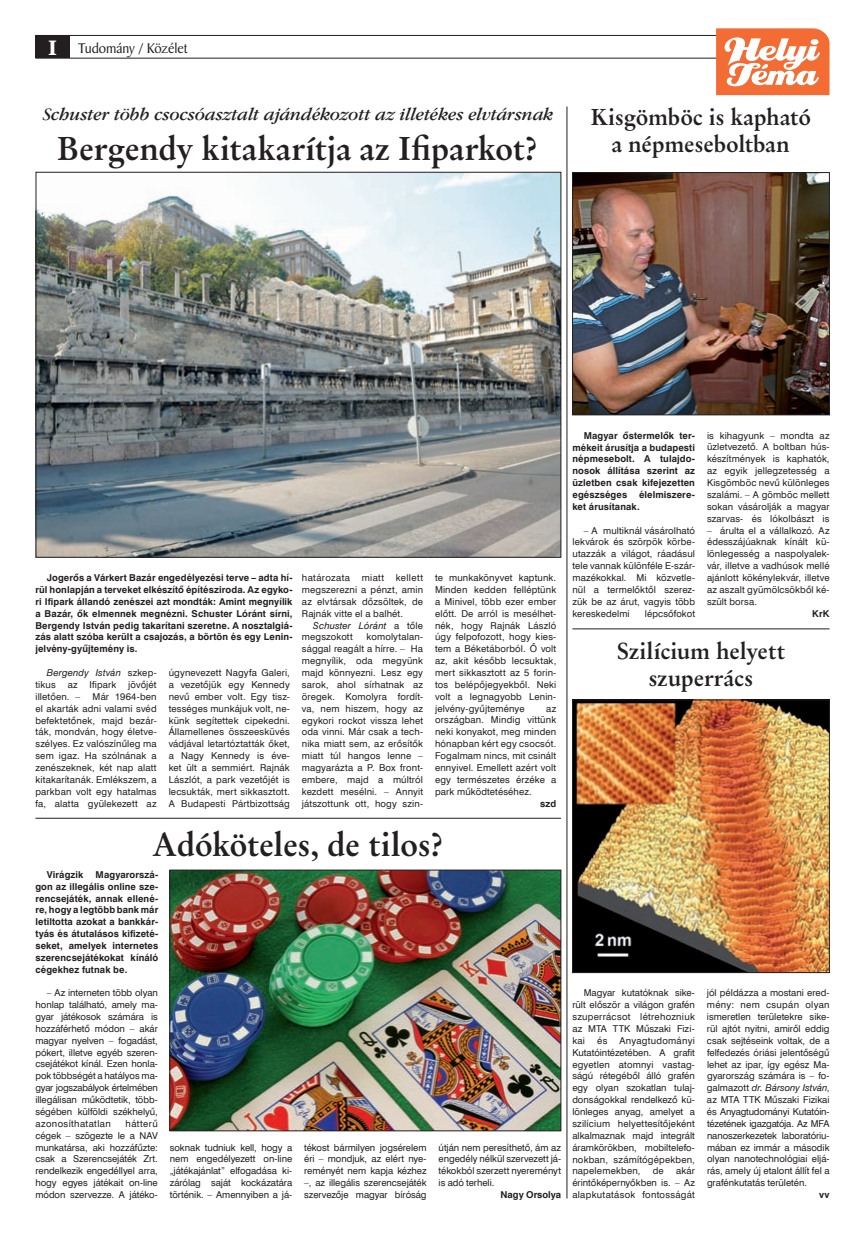
<style>
.page{position:relative;width:865px;height:1234px;background:#fff}
.page>*{position:absolute;margin:0;border:0;box-sizing:border-box;transform-origin:0 0}
.t1{font:33px "Original Garamond HU Bold";letter-spacing:-.01em;color:#231f20}
.t2{font:23px/27.6px "Original Garamond HU Bold";letter-spacing:-.005em;color:#231f20;text-align:center}
.t3{font:italic 18px "Garamond Bk HU Book";letter-spacing:-.005em;color:#231f20}
.t4{font:15px "Baker Signet HU Normal";letter-spacing:-.005em;color:#231f20}
.t5{font:9.5px/11.9px "Swiss 721 BT";letter-spacing:.01em;color:#231f20;text-align:justify}
.t6{font:9.5px/11.9px "Swiss 721 HU Bold";letter-spacing:.01em;color:#231f20;text-align:justify}
.t7{font:700 9.5px "Swiss 721 BT";letter-spacing:-.005em;color:#231f20}
.s1{font-family:"News 701 HU Bold";font-size:20px;color:#fff}
.s2{font-style:italic}
</style>
<div class="page">
<img style="left:172px;top:871px;width:387px;height:257px">
<div style="left:170px;top:869px;width:391px;height:261px;border:1px solid #231f20"></div>
<img style="left:38px;top:174px;width:521px;height:381px">
<img style="left:574px;top:701px;width:253px;height:269px">
<div style="left:572px;top:699px;width:257px;height:273px;border:1px solid #231f20"></div>
<img style="left:574px;top:174px;width:253px;height:239px">
<div style="left:572px;top:172px;width:257px;height:243px;border:1px solid #231f20"></div>
<div style="left:35px;top:35px;width:34px;height:23px;background:#231f20"></div>
<hr style="left:35px;top:35px;width:784px;height:1px;background:#231f20">
<hr style="left:35px;top:58px;width:784px;height:1px;background:#231f20">
<svg style="left:716px;top:28px;width:113px;height:67px"></svg>
<hr style="left:566px;top:106px;width:1px;height:1092px;background:#231f20">
<hr style="left:35px;top:817px;width:526px;height:1px;background:#231f20">
<hr style="left:572px;top:628px;width:257px;height:1px;background:#231f20">
<h3 class="t4" style="left:48px;top:39px;width:141px"><span class="s1">I</span> Tudomány / Közélet</h3>
<h3 class="t3" style="left:43px;top:104px;width:512px">Schuster több csocsóasztalt ajándékozott az illetékes elvtársnak</h3>
<h1 class="t1" style="left:57px;top:128px;width:483px">Bergendy kitakarítja az Ifiparkot?</h1>
<h2 class="t2" style="left:590px;top:103px;width:222px">Kisgömböc is kapható a népmeseboltban</h2>
<p class="t6" style="left:35px;top:571px;width:259px;text-indent:11px">Jogerôs a Várkert Bazár engedélyezési terve – adta hí&shy;rül honlapján a terveket elkészítô építésziroda. Az egyko&shy;ri Ifipark állandó zenészei azt mondták: Amint megnyílik a Bazár, ôk elmennek megnézni. Schuster Lóránt sírni, Bergendy István pedig takarítani szeretne. A nosztalgiá&shy;zás alatt szóba került a csajozás, a börtön és egy Lenin&shy;jelvény-gyûjtemény is.</p>
<p class="t5" style="left:35px;top:666px;width:123px;text-indent:11px"><span class="s2">Bergendy István</span> szkep&shy;tikus az Ifipark jövôjét illetôen. –</p>
<p class="t5" style="left:35px;top:690px;width:123px;text-indent:57px">Már 1964-ben el akarták adni valami svéd befektetônek, majd bezár&shy;ták, mondván, hogy életve&shy;szélyes. Ez valószínûleg ma sem igaz. Ha szólnának a zenészeknek, két nap alatt kitakarítanák. Emlékszem, a parkban volt egy hatalmas fa, alatta gyülekezett az</p>
<p class="t5" style="left:169px;top:666px;width:123px">úgynevezett Nagyfa Galeri, a vezetôjük egy Kennedy nevû ember volt. Egy tisz&shy;tességes munkájuk volt, ne&shy;künk segítettek cipekedni.<br>Államellenes összeesküvés vádjával letartóztatták ôket, a Nagy Kennedy is éve&shy;ket ült a semmiért. Rajnák Lászlót, a park vezetôjét is lecsukták, mert sikkasztott.<br>A Budapesti Pártbizottság</p>
<p class="t5" style="left:302px;top:571px;width:123px">határozata miatt kellett megszerezni a pénzt, amin az elvtársak dôzsöltek, de Rajnák vitte el a balhét.</p>
<p class="t5" style="left:302px;top:619px;width:123px;text-indent:11px"><span class="s2">Schuster Lóránt</span> a tôle megszokott</p>
<p class="t5" style="left:302px;top:631px;width:123px;text-indent:65px">komolytalan&shy;sággal reagált a hírre. – Ha megnyílik, oda megyünk majd könnyezni. Lesz egy sarok, ahol sírhatnak az öregek. Komolyra fordít&shy;va, nem hiszem, hogy az egykori rockot vissza lehet oda vinni. Már csak a tech&shy;nika miatt sem, az erôsítôk miatt túl hangos lenne – magyarázta a P. Box front&shy;embere, majd a múltról kezdett mesélni. – Annyit játszottunk ott, hogy szin-</p>
<p class="t5" style="left:435px;top:571px;width:123px">te munkakönyvet kaptunk.<br>Minden kedden felléptünk a Minivel, több ezer ember elôtt. De arról is mesélhet&shy;nék, hogy Rajnák László úgy felpofozott, hogy kies&shy;tem a Béketáborból. Ô volt az, akit késôbb lecsuktak, mert sikkasztott az 5 forin&shy;tos belépôjegyekbôl. Neki volt a legnagyobb Lenin&shy;jelvény-gyûjteménye</p>
<p class="t5" style="left:435px;top:702px;width:123px;text-indent:111px">az országban. Mindig vittünk neki konyakot, meg minden hónapban kért egy csocsót.<br>Fogalmam nincs, mit csinált ennyivel. Emellett azért volt egy természetes érzéke a park mûködtetéséhez.</p>
<p class="t7" style="left:540px;top:797px;width:18px">szd</p>
<h1 class="t1" style="left:152px;top:824px;width:294px">Adóköteles, de tilos?</h1>
<p class="t6" style="left:35px;top:868px;width:124px;text-indent:60px">Magyarorszá&shy;gon az illegális online sze&shy;rencsejáték, annak ellené&shy;re, hogy a legtöbb bank már letiltotta azokat a bankkár&shy;tyás és átutalásos kifizeté&shy;seket, amelyek internetes szerencsejátékokat kínáló cégekhez futnak be.</p>
<p class="t6" style="left:47px;top:868px;width:38px">Virágzik</p>
<p class="t5" style="left:35px;top:986px;width:124px;text-indent:11px">– Az interneten több olyan honlap található, amely ma&shy;gyar játékosok számára is hozzáférhetô módon – akár magyar nyelven – fogadást, pókert, illetve egyéb szeren&shy;csejátékot kínál. Ezen honla&shy;pok többségét a hatályos ma&shy;gyar jogszabályok értelmében illegálisan mûködtetik, több&shy;ségében külföldi székhelyû, azonosíthatatlan</p>
<p class="t5" style="left:35px;top:1117px;width:124px;text-indent:90px">hátterû cégek – szögezte le a NAV munkatársa, aki hozzáfûzte: csak a Szerencsejáték Zrt. rendelkezik engedéllyel arra, hogy egyes játékait on-line módon szervezze. A játéko-</p>
<p class="t5" style="left:170px;top:1140px;width:124px">soknak tudniuk kell, hogy a nem engedélyezett on-line „játékajánlat” elfogadása ki&shy;zárólag saját kockázatára történik. – Amennyiben a já-</p>
<p class="t5" style="left:304px;top:1140px;width:124px">tékost bármilyen jogsérelem éri – mondjuk, az elért nye&shy;reményét nem kapja kézhez –, az illegális szerencsejáték szervezôje magyar bíróság</p>
<p class="t5" style="left:438px;top:1140px;width:124px">útján nem peresíthetô, ám az engedély nélkül szervezett já&shy;tékokból szerzett nyereményt is adó terheli.</p>
<p class="t7" style="left:500px;top:1188px;width:62px">Nagy Orsolya</p>
<p class="t6" style="left:572px;top:429px;width:124px;text-indent:11px">Magyar ôstermelôk ter&shy;mékeit árusítja a budapesti népmesebolt. A tulajdo&shy;nosok állítása szerint az üzletben csak kifejezetten egészséges élelmiszere&shy;ket árusítanak.</p>
<p class="t5" style="left:572px;top:524px;width:124px;text-indent:11px">– A multiknál vásárolható lekvárok és szörpök körbe&shy;utazzák a világot, ráadásul tele vannak különféle E-szár&shy;mazékokkal. Mi közvetle&shy;nül a termelôktôl szerez&shy;zük be az árut, vagyis több kereskedelmi</p>
<p class="t5" style="left:645px;top:607px;width:52px">lépcsôfokot</p>
<p class="t5" style="left:707px;top:429px;width:124px">is kihagyunk – mondta az üzletvezetô. A boltban hús&shy;készítmények is kaphatók, az egyik jellegzetesség a Kisgömböc nevû különleges szalámi. – A gömböc mellett sokan vásárolják a magyar szarvas- és lókolbászt is</p>
<p class="t5" style="left:707px;top:524px;width:124px">– árulta el a vállalkozó. Az édesszájúaknak kínált kü&shy;lönlegesség a naspolyalek&shy;vár, illetve a vadhúsok mellé ajánlott kökénylekvár, illetve az aszalt gyümölcsökbôl ké&shy;szült borsa.</p>
<p class="t7" style="left:812px;top:607px;width:19px">KrK</p>
<h2 class="t2" style="left:616px;top:636px;width:170px">Szilícium helyett szuperrács</h2>
<p class="t5" style="left:572px;top:986px;width:124px;text-indent:11px">Magyar kutatóknak sike&shy;rült elôször a világon grafén szuperrácsot létrehozniuk az MTA TTK Mûszaki Fizi&shy;kai</p>
<p class="t5" style="left:572px;top:1034px;width:124px;text-indent:47px">Anyagtudományi Kutatóintézetében. A grafit egyetlen atomnyi vastag&shy;ságú rétegébôl álló grafén egy olyan szokatlan tulaj&shy;donságokkal rendelkezô kü&shy;lönleges anyag, amelyet a szilícium helyettesítôjeként alkalmaznak majd integrált áramkörökben, mobiltelefo&shy;nokban, számítógépekben, napelemekben,</p>
<p class="t5" style="left:597px;top:1034px;width:12px">és</p>
<p class="t5" style="left:572px;top:1164px;width:124px;text-indent:104px">akár érintôképernyôkben is. – Az alapkutatások fontosságát</p>
<p class="t5" style="left:652px;top:1164px;width:13px">de</p>
<p class="t5" style="left:707px;top:986px;width:124px">jól példázza a mostani ered&shy;mény: nem csupán olyan ismeretlen területekre sike&shy;rül ajtót nyitni, amirôl eddig csak sejtéseink voltak, de a felfedezés óriási jelentôségû lehet az ipar, így egész Ma&shy;gyarország számára is – fo&shy;galmazott <span class="s2">dr. Bársony István</span>, az MTA TTK Mûszaki Fizikai és Anyagtudományi Kutatóin&shy;tézetének igazgatója. Az MFA nanoszerkezetek laboratóriu&shy;mában ez immár a második olyan nanotechnológiai eljá&shy;rás, amely új etalont állít fel a grafénkutatás területén.</p>
<p class="t7" style="left:819px;top:1188px;width:12px">vv</p>
</div>
